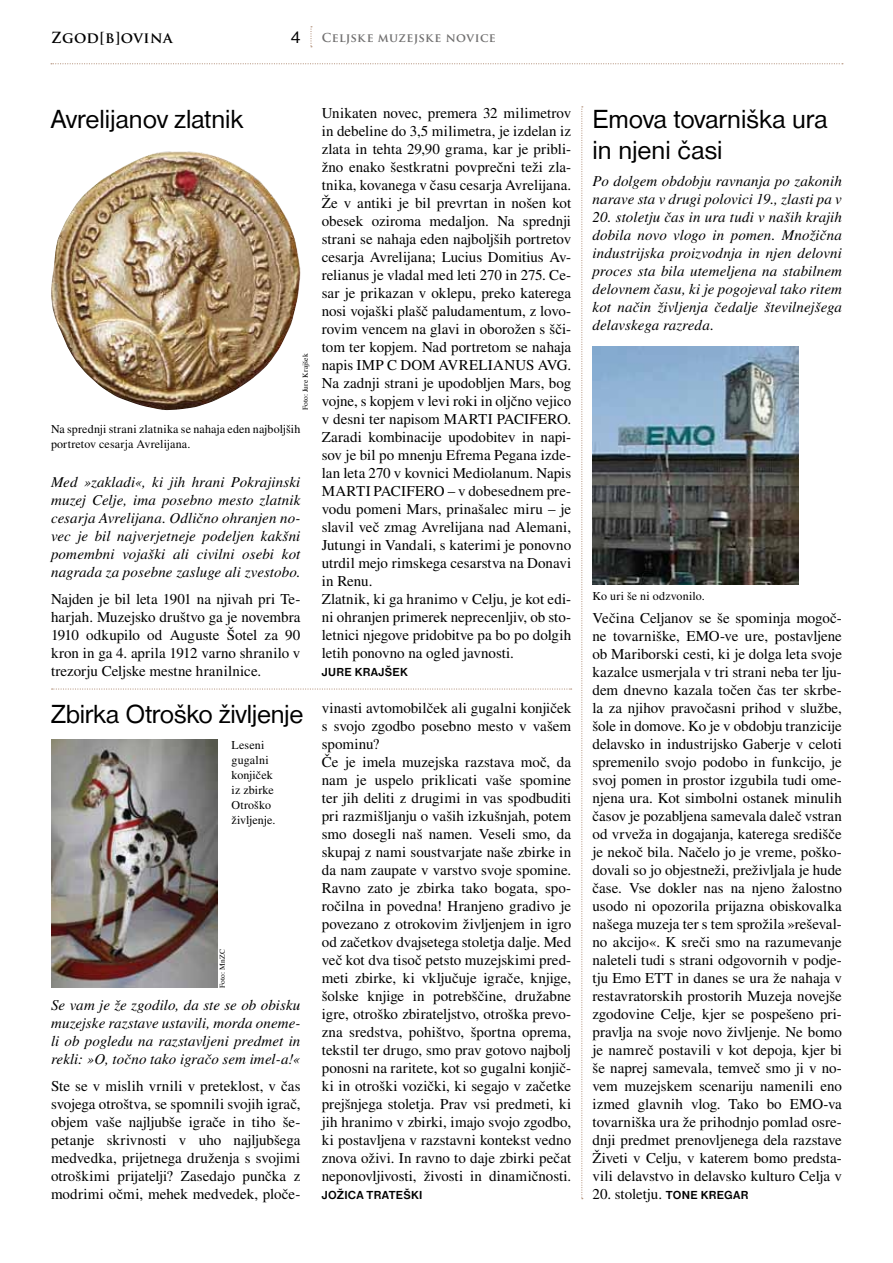
<style>
.page{position:relative;width:893px;height:1263px;background:#fff}
.page>*{position:absolute;margin:0;border:0;box-sizing:border-box;transform-origin:0 0}
.t1{font:27px/31.5px "Nimbus San D";color:#000}
.t2{font:15px/18px "Nimbus Rom No 9 LCE";color:#000;text-align:justify}
.t3{font:italic 15px/18px "Nimbus Rom No 9 LCE";letter-spacing:.005em;color:#000;text-align:justify}
.t4{font:700 15px "Trajan Pro";letter-spacing:.025em;color:#000}
.t5{font:12px/15px "Nimbus Rom No 9 LCE";letter-spacing:.01em;color:#000}
.t6{font:700 12px "Nimbus San D";letter-spacing:.025em;color:#000}
.t7{font:700 12px "Trajan Pro";letter-spacing:.025em;color:#706f6f}
.t8{font:7.5px "Nimbus Rom No 9 LCE";letter-spacing:.015em;color:#000}
.s1{font-family:"Nimbus San D";font-weight:400;font-size:18px;color:#000}
.s2{font-family:"Nimbus San D";font-weight:700;font-size:12px}
</style>
<div class="page">
<img style="left:51px;top:151px;width:249px;height:259px">
<img style="left:51px;top:740px;width:167px;height:248px">
<svg style="left:310px;top:26px;width:2px;height:21px"></svg>
<svg style="left:51px;top:63px;width:792px;height:1px"></svg>
<svg style="left:52px;top:688px;width:520px;height:2px"></svg>
<svg style="left:581px;top:106px;width:2px;height:1093px"></svg>
<img style="left:592px;top:347px;width:206px;height:237px">
<p class="t4" style="left:51px;top:28px;width:123px">Zgod[b]ovina</p>
<p class="t7" style="left:290px;top:31px;width:207px"><span class="s1">4</span> Celjske muzejske novice</p>
<h1 class="t1" style="left:51px;top:103px;width:194px">Avrelijanov zlatnik</h1>
<p class="t8" style="left:301px;top:410px;width:58px;rotate:-90deg">Foto: Jure Krajšek</p>
<p class="t5" style="left:51px;top:422px;width:251px">Na sprednji strani zlatnika se nahaja eden najboljših portretov cesarja Avrelijana.</p>
<p class="t3" style="left:51px;top:473px;width:251px">Med »zakladi«, ki jih hrani Pokrajinski muzej Celje, ima posebno mesto zlatnik cesarja Avrelijana. Odlično ohranjen no&shy;vec je bil najverjetneje podeljen kakšni pomembni vojaški ali civilni osebi kot nagrada za posebne zasluge ali zvestobo.</p>
<p class="t2" style="left:51px;top:590px;width:251px">Najden je bil leta 1901 na njivah pri Te&shy;harjah. Muzejsko društvo ga je novembra 1910 odkupilo od Auguste Šotel za 90 kron in ga 4. aprila 1912 varno shranilo v trezorju Celjske mestne hranilnice.</p>
<h1 class="t1" style="left:51px;top:698px;width:254px">Zbirka Otroško življenje</h1>
<p class="t5" style="left:231px;top:737px;width:45px">Leseni gugalni konjiček iz zbirke<br>Otroško življenje.</p>
<p class="t8" style="left:218px;top:988px;width:40px;rotate:-90deg">Foto: MnZC</p>
<p class="t3" style="left:51px;top:996px;width:251px">Se vam je že zgodilo, da ste se ob obisku muzejske razstave ustavili, morda oneme&shy;li ob pogledu na razstavljeni predmet in rekli: »O, točno tako igračo sem imel-a!«</p>
<p class="t2" style="left:51px;top:1077px;width:251px">Ste se v mislih vrnili v preteklost, v čas svojega otroštva, se spomnili svojih igrač, objem vaše najljubše igrače in tiho še&shy;petanje skrivnosti v uho najljubšega medvedka, prijetnega druženja s svojimi otroškimi prijatelji? Zasedajo punčka z modrimi očmi, mehek medvedek, ploče-</p>
<p class="t2" style="left:322px;top:104px;width:251px;text-align:left">Unikaten novec, premera 32 milimetrov in debeline do 3,5 milimetra, je izdelan iz zlata in tehta 29,90 grama, kar je pribli&shy;žno enako šestkratni povprečni teži zla&shy;tnika, kovanega v času cesarja Avrelijana.<br>Že v antiki je bil prevrtan in nošen kot obesek oziroma medaljon. Na sprednji strani se nahaja eden najboljših portretov cesarja Avrelijana; Lucius Domitius Av&shy;relianus je vladal med leti 270 in 275. Ce&shy;sar je prikazan v oklepu, preko katerega nosi vojaški plašč paludamentum, z lovo&shy;rovim vencem na glavi in oborožen s šči&shy;tom ter kopjem. Nad portretom se nahaja napis IMP C DOM AVRELIANUS AVG.<br>Na zadnji strani je upodobljen Mars, bog vojne, s kopjem v levi roki in oljčno vejico v desni ter napisom MARTI PACIFERO.<br>Zaradi kombinacije upodobitev in napi&shy;sov je bil po mnenju Efrema Pegana izde&shy;lan leta 270 v kovnici Mediolanum. Napis MARTI PACIFERO – v dobesednem pre&shy;vodu pomeni Mars, prinašalec miru – je slavil več zmag Avrelijana nad Alemani, Jutungi in Vandali, s katerimi je ponovno utrdil mejo rimskega cesarstva na Donavi in Renu.<br>Zlatnik, ki ga hranimo v Celju, je kot edi&shy;ni ohranjen primerek neprecenljiv, ob sto&shy;letnici njegove pridobitve pa bo po dolgih letih ponovno na ogled javnosti.</p>
<p class="t6" style="left:322px;top:665px;width:88px">JURE KRAJŠEK</p>
<p class="t2" style="left:322px;top:699px;width:251px;text-align:left">vinasti avtomobilček ali gugalni konjiček s svojo zgodbo posebno mesto v vašem spominu?<br>Če je imela muzejska razstava moč, da nam je uspelo priklicati vaše spomine ter jih deliti z drugimi in vas spodbuditi pri razmišljanju o vaših izkušnjah, potem smo dosegli naš namen. Veseli smo, da skupaj z nami soustvarjate naše zbirke in da nam zaupate v varstvo svoje spomine.<br>Ravno zato je zbirka tako bogata, spo&shy;ročilna in povedna! Hranjeno gradivo je povezano z otrokovim življenjem in igro od začetkov dvajsetega stoletja dalje. Med več kot dva tisoč petsto muzejskimi pred&shy;meti zbirke, ki vključuje igrače, knjige, šolske knjige in potrebščine, družabne igre, otroško zbirateljstvo, otroška prevo&shy;zna sredstva, pohištvo, športna oprema, tekstil ter drugo, smo prav gotovo najbolj ponosni na raritete, kot so gugalni konjič&shy;ki in otroški vozički, ki segajo v začetke prejšnjega stoletja. Prav vsi predmeti, ki jih hranimo v zbirki, imajo svojo zgodbo, ki postavljena v razstavni kontekst vedno znova oživi. In ravno to daje zbirki pečat neponovljivosti, živosti in dinamičnosti.</p>
<p class="t6" style="left:322px;top:1188px;width:102px">JOŽICA TRATEŠKI</p>
<h1 class="t1" style="left:592px;top:103px;width:237px">Emova tovarniška ura in njeni časi</h1>
<p class="t3" style="left:592px;top:172px;width:251px">Po dolgem obdobju ravnanja po zakonih narave sta v drugi polovici 19., zlasti pa v</p>
<p class="t3" style="left:592px;top:208px;width:251px">20. stoletju čas in ura tudi v naših krajih dobila novo vlogo in pomen. Množična industrijska proizvodnja in njen delovni proces sta bila utemeljena na stabilnem delovnem času, ki je pogojeval tako ritem kot način življenja čedalje številnejšega delavskega razreda.</p>
<p class="t5" style="left:592px;top:588px;width:114px">Ko uri še ni odzvonilo.</p>
<p class="t2" style="left:592px;top:609px;width:251px">Večina Celjanov se še spominja mogoč&shy;ne tovarniške, EMO-ve ure, postavljene ob Mariborski cesti, ki je dolga leta svoje kazalce usmerjala v tri strani neba ter lju&shy;dem dnevno kazala točen čas ter skrbe&shy;la za njihov pravočasni prihod v službe, šole in domove. Ko je v obdobju tranzicije delavsko in industrijsko Gaberje v celoti spremenilo svojo podobo in funkcijo, je svoj pomen in prostor izgubila tudi ome&shy;njena ura. Kot simbolni ostanek minulih časov je pozabljena samevala daleč vstran od vrveža in dogajanja, katerega središče je nekoč bila. Načelo jo je vreme, poško&shy;dovali so jo objestneži, preživljala je hude čase. Vse dokler nas na njeno žalostno usodo ni opozorila prijazna obiskovalka našega muzeja ter s tem sprožila »reševal&shy;no akcijo«. K sreči smo na razumevanje naleteli tudi s strani odgovornih v podje&shy;tju Emo ETT in danes se ura že nahaja v restavratorskih prostorih Muzeja novejše zgodovine Celje, kjer se pospešeno pri&shy;pravlja na svoje novo življenje. Ne bomo je namreč postavili v kot depoja, kjer bi še naprej samevala, temveč smo ji v no&shy;vem muzejskem scenariju namenili eno izmed glavnih vlog. Tako bo EMO-va tovarniška ura že prihodnjo pomlad osre&shy;dnji predmet prenovljenega dela razstave Živeti v Celju, v katerem bomo predsta&shy;vili delavstvo in delavsko kulturo Celja v</p>
<p class="t2" style="left:592px;top:1185px;width:157px">20. stoletju. <span class="s2">TONE KREGAR</span></p>
</div>
